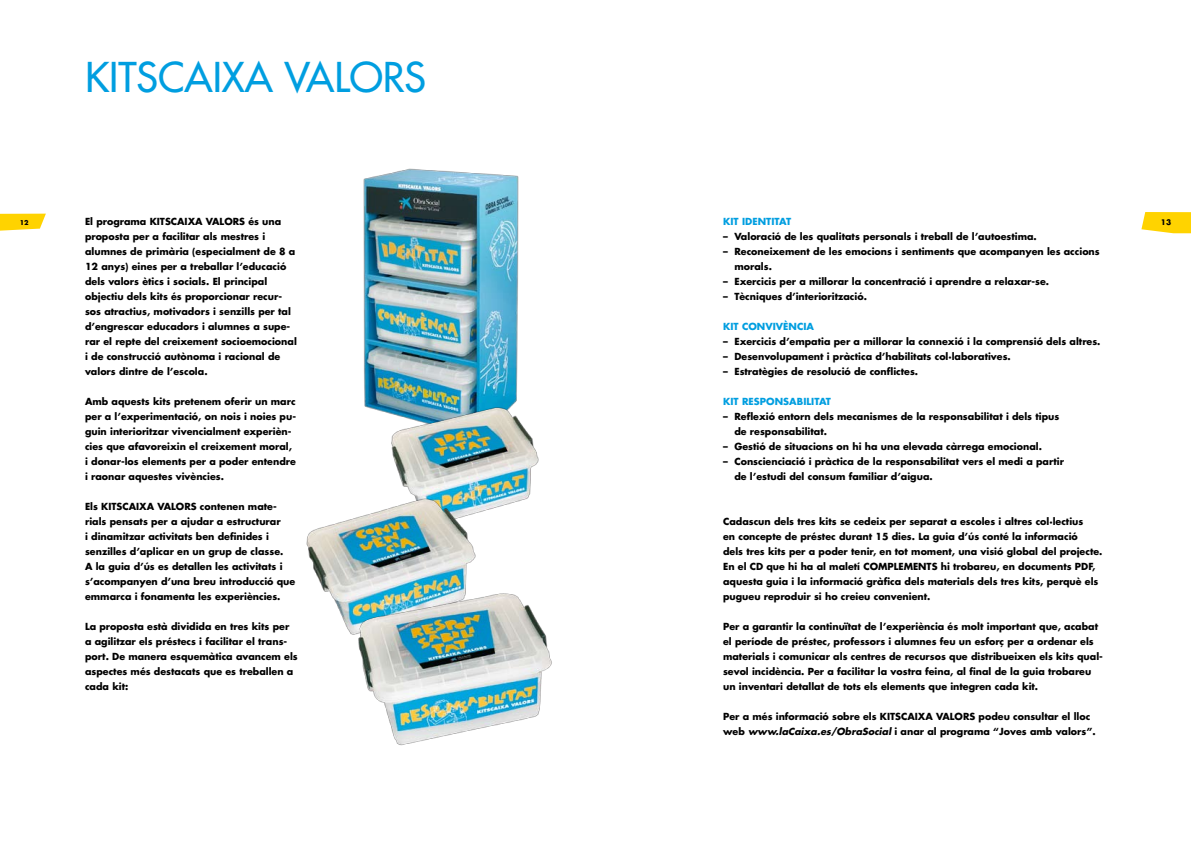
<style>
.page{position:relative;width:1191px;height:842px;background:#fff}
.page>*{position:absolute;margin:0;border:0;box-sizing:border-box;transform-origin:0 0}
.t1{font:40px "Futura LT";color:#009ee0}
.t2{font:700 9.5px/15px "Futura LT";color:#000}
.t3{font:700 9.5px "Futura LT";letter-spacing:.005em;color:#009ee0}
.t4{font:700 7.5px "Futura LT";color:#000}
.t5{font:700 6.5px "Futura LT";color:#000}
.s1{font-style:italic}
</style>
<div class="page">
<svg style="left:0;top:214px;width:46px;height:17px"></svg>
<svg style="left:1141px;top:212px;width:50px;height:21px"></svg>
<img style="left:363px;top:168px;width:156px;height:245px">
<img style="left:387px;top:395px;width:152px;height:113px">
<img style="left:306px;top:478px;width:188px;height:123px">
<img style="left:335px;top:576px;width:217px;height:170px">
<h1 class="t1" style="left:85px;top:51px;width:342px">KITSCAIXA VALORS</h1>
<p class="t5" style="left:20px;top:218px;width:10px">12</p>
<p class="t2" style="left:85px;top:214px;width:213px">El programa KITSCAIXA VALORS és una proposta per a facilitar als mestres i alumnes de primària (especialment de 8 a 12 anys) eines per a treballar l’educació dels valors ètics i socials. El principal objectiu dels kits és proporcionar recur&shy;sos atractius, motivadors i senzills per tal d’engrescar educadors i alumnes a supe&shy;rar el repte del creixement socioemocional i de construcció autònoma i racional de valors dintre de l’escola.</p>
<p class="t2" style="left:85px;top:394px;width:212px">Amb aquests kits pretenem oferir un marc per a l’experimentació, on nois i noies pu&shy;guin interioritzar vivencialment experièn&shy;cies que afavoreixin el creixement moral, i donar-los elements per a poder entendre i raonar aquestes vivències.</p>
<p class="t2" style="left:85px;top:499px;width:212px">Els KITSCAIXA VALORS contenen mate&shy;rials pensats per a ajudar a estructurar<br>i dinamitzar activitats ben definides i senzilles d’aplicar en un grup de classe.<br>A la guia d’ús es detallen les activitats i s’acompanyen d’una breu introducció que emmarca i fonamenta les experiències.</p>
<p class="t2" style="left:85px;top:619px;width:214px">La proposta està dividida en tres kits per a agilitzar els préstecs i facilitar el trans&shy;port. De manera esquemàtica avancem els aspectes més destacats que es treballen a cada kit:</p>
<p class="t3" style="left:723px;top:215px;width:70px">KIT IDENTITAT</p>
<p class="t4" style="left:1160px;top:217px;width:12px">13</p>
<p class="t2" style="left:723px;top:229px;width:315px">– Valoració de les qualitats personals i treball de l’autoestima.</p>
<p class="t2" style="left:734px;top:244px;width:367px;text-indent:-11px">– Reconeixement de les emocions i sentiments que acompanyen les accions morals.</p>
<p class="t2" style="left:723px;top:274px;width:328px">– Exercicis per a millorar la concentració i aprendre a relaxar-se.</p>
<p class="t2" style="left:723px;top:289px;width:145px">– Tècniques d’interiorització.</p>
<p class="t3" style="left:723px;top:320px;width:92px">KIT CONVIVÈNCIA</p>
<p class="t2" style="left:723px;top:334px;width:379px">– Exercicis d’empatia per a millorar la connexió i la comprensió dels altres.</p>
<p class="t2" style="left:723px;top:349px;width:289px">– Desenvolupament i pràctica d’habilitats col·laboratives.</p>
<p class="t2" style="left:723px;top:364px;width:197px">– Estratègies de resolució de conflictes.</p>
<p class="t3" style="left:723px;top:395px;width:109px">KIT RESPONSABILITAT</p>
<p class="t2" style="left:734px;top:409px;width:326px;text-indent:-11px">– Reflexió entorn dels mecanismes de la responsabilitat i dels tipus de responsabilitat.</p>
<p class="t2" style="left:723px;top:439px;width:320px">– Gestió de situacions on hi ha una elevada càrrega emocional.</p>
<p class="t2" style="left:734px;top:454px;width:331px;text-indent:-11px">– Conscienciació i pràctica de la responsabilitat vers el medi a partir de l’estudi del consum familiar d’aigua.</p>
<p class="t2" style="left:723px;top:514px;width:381px">Cadascun dels tres kits se cedeix per separat a escoles i altres col·lectius<br>en concepte de préstec durant 15 dies. La guia d’ús conté la informació<br>dels tres kits per a poder tenir, en tot moment, una visió global del projecte.<br>En el CD que hi ha al maletí COMPLEMENTS hi trobareu, en documents PDF, aquesta guia i la informació gràfica dels materials dels tres kits, perquè els pugueu reproduir si ho creieu convenient.</p>
<p class="t2" style="left:723px;top:619px;width:381px">Per a garantir la continuïtat de l’experiència és molt important que, acabat el període de préstec, professors i alumnes feu un esforç per a ordenar els materials i comunicar als centres de recursos que distribueixen els kits qual&shy;sevol incidència. Per a facilitar la vostra feina, al final de la guia trobareu un inventari detallat de tots els elements que integren cada kit.</p>
<p class="t2" style="left:723px;top:709px;width:374px">Per a més informació sobre els KITSCAIXA VALORS podeu consultar el lloc web <span class="s1">www.laCaixa.es/ObraSocial</span> i anar al programa “Joves amb valors”.</p>
</div>
